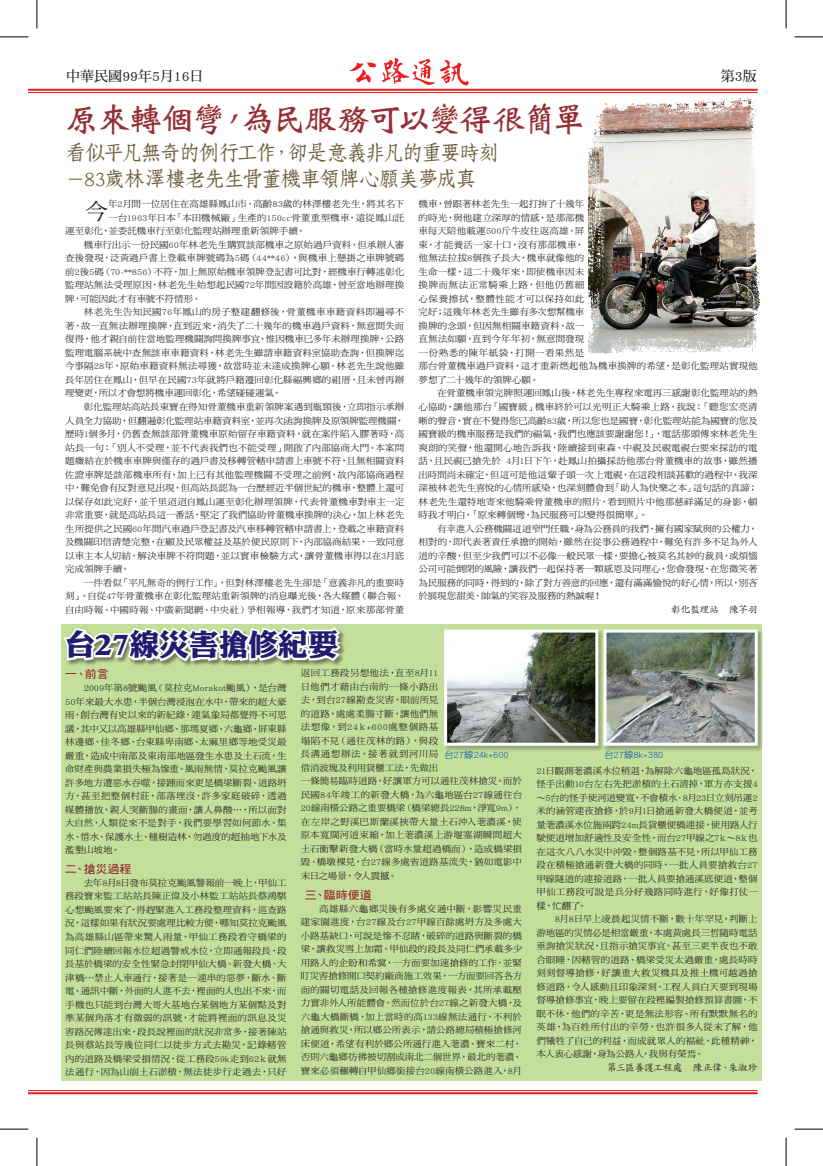
<style>
.page{position:relative;width:823px;height:1166px;background:#fff}
.page>*{position:absolute;margin:0;border:0;box-sizing:border-box;transform-origin:0 0}
.t1{font:34px "DF Wei Bei Std W7";letter-spacing:-.095em;color:#962e33}
.t2{font:30px "DF Li King Hei Std W8";letter-spacing:-.015em;color:#201c70}
.t3{font:21.8px "DF Ming Std W5";color:#231f20;scale:1.05 1}
.t4{font:21px/26px "DF Fang Song Std W6";letter-spacing:-.075em;color:#6d5e3b}
.t5{font:14px "DF Ming Std W7";color:#231f20}
.t6{font:11.4px "DF Hei Std W7";letter-spacing:-.01em;color:#962e33;scale:1.05 1}
.t7{font:10px "DF Kai Shu Std W5";letter-spacing:-.05em;color:#231f20}
.t8{font:9.5px "DF Yuan Std W3";color:#0154a6}
.t9{font:9px/13.5px "DF Ming Std W5";letter-spacing:.01em;color:#231f20;text-align:justify;scale:1.05 1}
.t10{font:9px "DF Ming Std W5";letter-spacing:-.01em;color:#231f20;scale:1.05 1}
.t11{font:9px "DF Ming Std W5";letter-spacing:.035em;color:#231f20;scale:1.05 1}
</style>
<div class="page">
<div style="left:61px;top:624px;width:700px;height:456px;background:#c4df9b"></div>
<img style="left:588px;top:98px;width:170px;height:255px">
<div style="left:58px;top:95px;width:532px;height:49px;background:#fff"></div>
<div style="left:602px;top:628px;width:161px;height:124px;background:#231f20;opacity:.3"></div>
<img style="left:607px;top:633px;width:146px;height:108px">
<div style="left:603px;top:629px;width:154px;height:116px;border:3px solid #fff"></div>
<div style="left:443px;top:628px;width:161px;height:124px;background:#231f20;opacity:.3"></div>
<img style="left:448px;top:633px;width:146px;height:108px">
<div style="left:444px;top:629px;width:154px;height:116px;border:3px solid #fff"></div>
<div style="left:64px;top:627px;width:282px;height:40px;background:#231f20;opacity:.5"></div>
<svg style="left:64px;top:627px;width:282px;height:37px;background:#e2e8d8"></svg>
<img style="left:350px;top:57px;width:118px;height:29px">
<hr style="left:28px;top:89px;width:729px;height:2px;background:#ee1d23">
<hr style="left:28px;top:92px;width:729px;height:1px;background:#ee1d23">
<hr style="left:28px;top:1089px;width:729px;height:1px;background:#ee1d23">
<hr style="left:28px;top:1091px;width:729px;height:2px;background:#ee1d23">
<svg style="left:0;top:36px;width:28px;height:2px"></svg>
<svg style="left:794px;top:36px;width:28px;height:2px"></svg>
<svg style="left:0;top:1128px;width:28px;height:1px"></svg>
<svg style="left:794px;top:1128px;width:28px;height:1px"></svg>
<svg style="left:36px;top:0;width:2px;height:28px"></svg>
<svg style="left:36px;top:1137px;width:2px;height:28px"></svg>
<svg style="left:785px;top:0;width:1px;height:28px"></svg>
<svg style="left:785px;top:1137px;width:1px;height:28px"></svg>
<h3 class="t5" style="left:66px;top:69px;width:139px">中華民國99年5月16日</h3>
<h3 class="t5" style="left:720px;top:69px;width:37px">第3版</h3>
<h1 class="t1" style="left:65px;top:101px;width:522px">原來轉個彎，為民服務可以變得很簡單</h1>
<h3 class="t4" style="left:65px;top:139px;width:435px">看似平凡無奇的例行工作，卻是意義非凡的重要時刻－83歲林澤樓老先生骨董機車領牌心願美夢成真</h3>
<h3 class="t3" style="left:85px;top:199px;width:23px">今</h3>
<p class="t9" style="left:108px;top:197px;width:283px">年2月間一位居住在高雄縣鳳山市、高齡83歲的林澤樓老先生，將其名下</p>
<p class="t9" style="left:108px;top:211px;width:283px">一台1963年日本「本田機械廠」生產的150cc骨董重型機車，遠從鳳山託</p>
<p class="t9" style="left:65px;top:224px;width:230px">運至彰化，並委託機車行至彰化監理站辦理重新領牌手續。</p>
<p class="t9" style="left:84px;top:238px;width:307px">機車行出示一份民國60年林老先生購買該部機車之原始過戶資料，但承辦人審</p>
<p class="t9" style="left:65px;top:251px;width:324px">查後發現，泛黃過戶書上登載車牌號碼為5碼（44**46），與機車上懸掛之車牌號碼</p>
<p class="t9" style="left:65px;top:265px;width:324px">前2後5碼（70-**856）不符，加上無原始機車領牌登記書可比對，經機車行轉述彰化</p>
<p class="t9" style="left:65px;top:278px;width:324px">監理站無法受理原因，林老先生始想起民國72年間因設籍於高雄，曾至當地辦理換</p>
<p class="t10" style="left:65px;top:294px;width:131px">牌，可能因此才有車號不符情形。</p>
<p class="t11" style="left:84px;top:307px;width:307px">林老先生告知民國76年鳳山的房子整建翻修後，骨董機車車籍資料即遍尋不</p>
<p class="t9" style="left:65px;top:319px;width:324px">著，故一直無法辦理換牌，直到近來，消失了二十幾年的機車過戶資料，無意間失而</p>
<p class="t9" style="left:65px;top:332px;width:324px">復得，他才親自前往當地監理機關詢問換牌事宜，惟因機車已多年未辦理換牌，公路</p>
<p class="t9" style="left:65px;top:346px;width:324px">監理電腦系統中查無該車車籍資料，林老先生雖請車籍資料室協助查詢，但換牌迄</p>
<p class="t9" style="left:65px;top:359px;width:324px">今事隔28年，原始車籍資料無法尋獲，故當時並未達成換牌心願。林老先生說他雖</p>
<p class="t9" style="left:65px;top:373px;width:324px">長年居住在鳳山，但早在民國73年就將戶籍遷回彰化縣福興鄉的祖厝，且未曾再辦</p>
<p class="t10" style="left:65px;top:388px;width:207px">理變更，所以才會想將機車運回彰化，希望碰碰運氣。</p>
<p class="t9" style="left:84px;top:400px;width:307px">彰化監理站高站長東寶在得知骨董機車重新領牌案遇到瓶頸後，立即指示承辦</p>
<p class="t10" style="left:65px;top:415px;width:324px">人員全力協助，但翻遍彰化監理站車籍資料室，並再次函詢換牌及原領牌監理機關，</p>
<p class="t9" style="left:65px;top:427px;width:324px">歷時1個多月，仍舊查無該部骨董機車原始留存車籍資料，就在案件陷入膠著時，高</p>
<p class="t9" style="left:65px;top:440px;width:324px">站長一句：「別人不受理，並不代表我們也不能受理」開啟了內部協商大門。本案問</p>
<p class="t9" style="left:65px;top:454px;width:324px">題癥結在於機車車牌與僅存的過戶書及移轉管轄申請書上車號不符，且無相關資料</p>
<p class="t9" style="left:65px;top:467px;width:324px">佐證車牌是該部機車所有，加上已有其他監理機關不受理之前例，故內部協商過程</p>
<p class="t9" style="left:65px;top:481px;width:324px">中，難免會有反對意見出現，但高站長認為一台歷經近半個世紀的機車，整體上還可</p>
<p class="t9" style="left:65px;top:494px;width:324px">以保存如此完好，並千里迢迢自鳳山運至彰化辦理領牌，代表骨董機車對車主一定</p>
<p class="t9" style="left:65px;top:508px;width:324px">非常重要，就是高站長這一番話，堅定了我們協助骨董機車換牌的決心，加上林老先</p>
<p class="t9" style="left:65px;top:521px;width:324px">生所提供之民國60年間汽車過戶登記書及汽車移轉管轄申請書上，登載之車籍資料</p>
<p class="t9" style="left:65px;top:535px;width:324px">及機關印信清楚完整，在顧及民眾權益及基於便民原則下，內部協商結果，一致同意</p>
<p class="t9" style="left:65px;top:548px;width:324px">以車主本人切結，解決車牌不符問題，並以實車檢驗方式，讓骨董機車得以在3月底</p>
<p class="t9" style="left:65px;top:562px;width:63px">完成領牌手續。</p>
<p class="t9" style="left:84px;top:575px;width:307px">一件看似「平凡無奇的例行工作」，但對林澤樓老先生卻是「意義非凡的重要時</p>
<p class="t9" style="left:65px;top:589px;width:324px">刻」。自從47年骨董機車在彰化監理站重新領牌的消息曝光後，各大媒體（聯合報、</p>
<p class="t9" style="left:65px;top:602px;width:324px">自由時報、中國時報、中廣新聞網、中央社）爭相報導，我們才知道，原來那部骨董</p>
<h2 class="t2" style="left:65px;top:628px;width:274px">台27線災害搶修紀要</h2>
<p class="t9" style="left:418px;top:197px;width:324px;text-align:left">機車，曾跟著林老先生一起打拚了十幾年<br>的時光，與他建立深厚的情感，是那部機<br>車每天陪他載運500斤牛皮往返高雄、屏<br>東，才能養活一家十口，沒有那部機車，<br>他無法拉拔8個孩子長大，機車就像他的<br>生命一樣，這二十幾年來，即使機車因未<br>換牌而無法正常騎乘上路，但他仍舊細<br>心保養擦拭，整體性能才可以保持如此<br>完好；這幾年林老先生雖有多次想幫機車<br>換牌的念頭，但因無相關車籍資料，故一<br>直無法如願，直到今年年初，無意間發現<br>一份熟悉的陳年紙袋，打開一看果然是<br>那台骨董機車過戶資料，這才重新燃起他為機車換牌的希望，是彰化監理站實現他夢想了二十幾年的領牌心願。</p>
<p class="t9" style="left:418px;top:386px;width:324px;text-indent:18px">在骨董機車領完牌照運回鳳山後，林老先生專程來電再三感謝彰化監理站的熱心協助，讓他那台「國寶級」機車終於可以光明正大騎乘上路，我說：「聽您宏亮清晰的聲音，實在不覺得您已高齡83歲，所以您也是國寶，彰化監理站能為國寶的您及國寶級的機車服務是我們的福氣，我們也應該要謝謝您！」，電話那頭傳來林老先生爽朗的笑聲，他還開心地告訴我，陸續接到東森、中視及民視電視台要來採訪的電話，且民視已搶先於 4月1日下午，赴鳳山拍攝採訪他那台骨董機車的故事，雖然播出時間尚未確定，但這可是他這輩子頭一次上電視，在這段相談甚歡的過程中，我深深被林老先生喜悅的心情所感染，也深刻體會到「助人為快樂之本」這句話的真諦；林老先生還特地寄來他騎乘骨董機車的照片，看到照片中他那慈祥滿足的身影，頓時我才明白，「原來轉個彎，為民服務可以變得很簡單」。</p>
<p class="t9" style="left:418px;top:521px;width:324px;text-indent:18px">有幸進入公務機關這道窄門任職，身為公務員的我們，擁有國家賦與的公權力，相對的，即代表著責任承擔的開始，雖然在從事公務過程中，難免有許多不足為外人道的辛酸，但至少我們可以不必像一般民眾一樣，要擔心被莫名其妙的裁員，或煩惱公司可能倒閉的風險，讓我們一起保持著一顆感恩及同理心，您會發現，在您微笑著為民服務的同時，得到的，除了對方善意的回應，還有滿滿愉悅的好心情，所以，別吝於展現您甜美、帥氣的笑容及服務的熱誠喔！</p>
<p class="t7" style="left:670px;top:604px;width:88px">彰化監理站　陳芊羽</p>
<p class="t6" style="left:65px;top:668px;width:43px">一、前言</p>
<p class="t9" style="left:65px;top:680px;width:212px;text-indent:18px">2009年第8號颱風（莫拉克Morakot颱風），是台灣50年來最大水患，半個台灣浸泡在水中，帶來的超大豪雨，創台灣有史以來的新紀錄，連氣象局都覺得不可思議，其中又以高雄縣甲仙鄉、那瑪夏鄉、六龜鄉、屏東縣林邊鄉、佳冬鄉、台東縣卑南鄉、太麻里鄉等地受災最嚴重，造成中南部及東南部地區發生水患及土石流，生命財產與農業損失極為慘重。風雨無情，莫拉克颱風讓許多地方遭惡水吞噬，接踵而來更是橋梁斷裂、道路坍方，甚至把整個村莊，部落埋沒，許多家庭破碎，透過媒體播放，親人哭斷腸的畫面，讓人鼻酸…，所以面對大自然，人類從來不是對手，我們要學習如何節水、集水、惜水、保護水土、種樹造林，勿過度的超抽地下水及濫墾山坡地。</p>
<p class="t6" style="left:65px;top:862px;width:64px">二、搶災過程</p>
<p class="t9" style="left:65px;top:875px;width:212px;text-indent:18px">去年8月8日發布莫拉克颱風警報前一晚上，甲仙工務段寶來監工站站長陳正偉及小林監工站站長蔡鴻騏心想颱風要來了，得趕緊進入工務段整理資料，巡查路況，這樣如果有狀況要處理比較方便，哪知莫拉克颱風為高雄縣山區帶來驚人雨量，甲仙工務段看守橋梁的同仁們陸續回報水位超過警戒水位，立即通報段長，段長基於橋梁的安全性緊急封閉甲仙大橋、新發大橋、大津橋…禁止人車通行，接著是一連串的惡夢，斷水、斷電、通訊中斷，外面的人進不去，裡面的人也出不來，而手機也只能到台灣大哥大基地台某個地方某個點及對準某個角落才有微弱的訊號，才能將裡面的訊息及災害路況傳達出來，段長說裡面的狀況非常多，接著陳站長與蔡站長等幾位同仁以徒步方式去勘災，記錄轄管內的道路及橋梁受損情況，從工務段59k走到62ｋ就無法通行，因為山崩土石淤積，無法徒步行走過去，只好</p>
<p class="t9" style="left:300px;top:666px;width:212px;text-align:left">返回工務段另想他法，直至8月11<br>日他們才藉由台南的一條小路出<br>去，到台27線勘查災害，眼前所見<br>的道路，處處柔腸寸斷，讓他們無<br>法想像，到24ｋ+600處整個路基<br>塌陷不見（通往茂林的路），與段<br>長溝通想辦法，接著就到河川局<br>借消波塊及利用貨櫃工法，先做出<br>一條簡易臨時道路，好讓軍方可以通往茂林搶災。而於民國84年竣工的新發大橋，為六龜地區台27線通往台<br>20線南橫公路之重要橋梁（橋梁總長228m，淨寬9m），在左岸之野溪巴斯蘭溪挾帶大量土石沖入荖濃溪，使原本寬闊河道束縮，加上荖濃溪上游堰塞湖瞬間超大土石衝擊新發大橋（當時水量超過橋面），造成橋梁損毀、橋墩裸見，台27線多處省道路基流失，猶如電影中末日之場景，令人震撼。</p>
<p class="t6" style="left:304px;top:888px;width:65px">三、臨時便道</p>
<p class="t9" style="left:300px;top:901px;width:212px;text-indent:18px">高雄縣六龜鄉災後有多處交通中斷，影響災民重建家園進度，台27線及台27甲線百餘處坍方及多處大小路基缺口，可說是慘不忍睹，破碎的道路與斷裂的橋梁，讓救災雪上加霜。甲仙段的段長及同仁們承載多少用路人的企盼和希冀，一方面要加速搶修的工作，並緊盯災害搶修開口契約廠商施工效果，一方面要回答各方面的關切電話及回報各種搶修進度報表，其所承載壓力實非外人所能體會。然而位於台27線之新發大橋，及六龜大橋斷橋，加上當時的高133線無法通行，不利於搶通與救災，所以鄉公所表示，請公路總局積極搶修河床便道，希望有利於鄉公所通行進入荖濃、寶來二村，否則六龜鄉彷彿被切割成南北二個世界，最北的荖濃、寶來必須輾轉自甲仙鄉銜接台20線南橫公路進入，8月</p>
<p class="t8" style="left:444px;top:748px;width:66px">台27線24k+600</p>
<p class="t8" style="left:603px;top:748px;width:61px">台27線8k+380</p>
<p class="t9" style="left:536px;top:763px;width:212px">21日觀測荖濃溪水位稍退，為解除六龜地區孤島狀況，怪手出動10台左右先把淤積的土石清掉，軍方亦支援4～5台的怪手使河道變寬，不會積水．8月23日立刻吊運2米的涵管連夜搶修，於9月1日搶通新發大橋便道，並考量荖濃溪水位施兩跨24m長貨櫃便橋連接，使用路人行駛便道增加舒適性及安全性。而台27甲線之7ｋ～8ｋ也在這次八八水災中沖毀，整個路基不見，所以甲仙工務段在積極搶通新發大橋的同時，一批人員要搶救台27甲線隧道的連接道路，一批人員要搶通溪底便道，整個甲仙工務段可說是兵分好幾路同時進行，好像打仗一樣，忙翻了。</p>
<p class="t9" style="left:536px;top:911px;width:212px;text-indent:18px">8月8日早上凌晨起災情不斷，數十年罕見，判斷上游地區的災情必是相當嚴重，本處黃處長三哲隨時電話垂詢搶災狀況，且指示搶災事宜，甚至三更半夜也不敢合眼睡，因轄管的道路、橋梁受災太過嚴重，處長時時刻刻督導搶修，好讓重大救災機具及推土機可越過搶修道路，令人感動且印象深刻。工程人員白天要到現場督導搶修事宜，晚上要留在段裡編製搶修預算書圖，不眠不休，他們的辛苦，更是無法形容。所有默默無名的英雄，為百姓所付出的辛勞，也許很多人從未了解，他們犧牲了自己的利益，而成就眾人的褔祉，此種精神，本人衷心感謝，身為公路人，我與有榮焉。</p>
<p class="t7" style="left:606px;top:1062px;width:152px">第三區養護工程處　陳正偉、朱淑珍</p>
</div>
